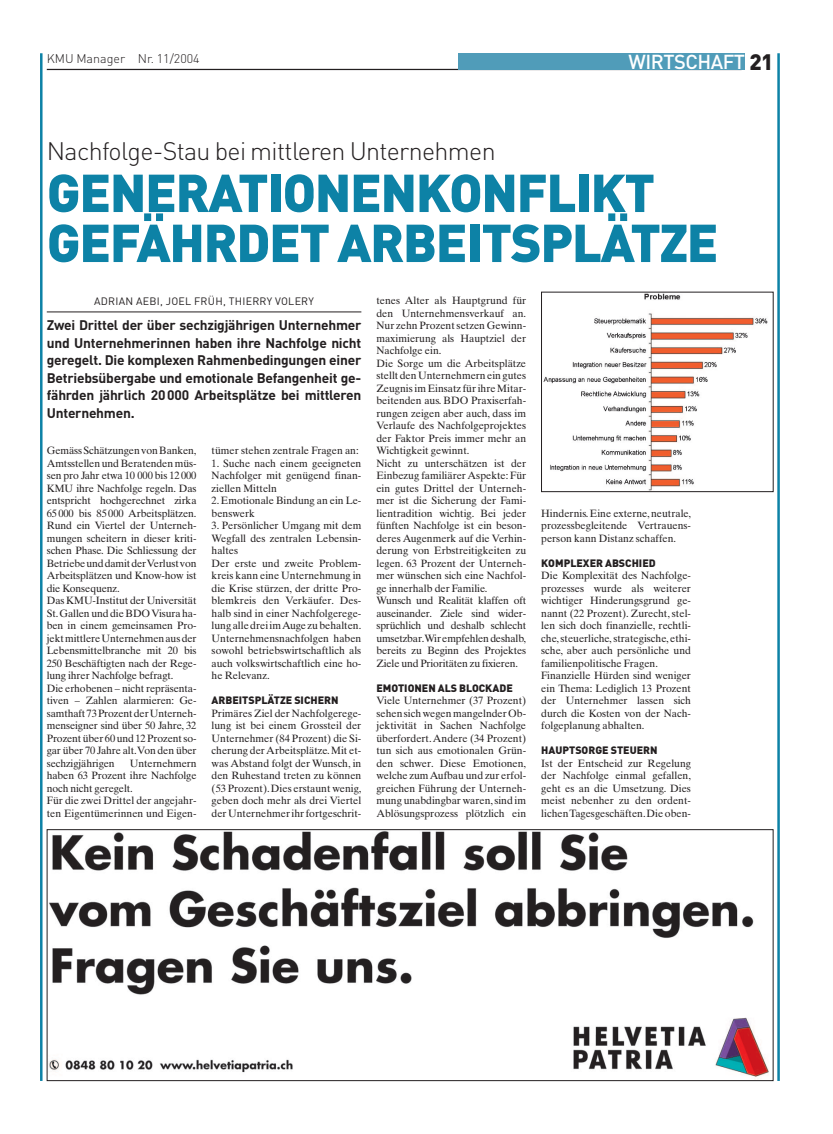
<style>
.page{position:relative;width:833px;height:1134px;background:#fff}
.page>*{position:absolute;margin:0;border:0;box-sizing:border-box;transform-origin:0 0}
.t1{font:900 52.5px/50px "DIN";letter-spacing:-.03em;color:#0d82a6}
.t2{font:300 25px "DIN";letter-spacing:-.025em;color:#231f20}
.t3{font:500 20px "DIN";letter-spacing:-.025em;color:#fff}
.t4{font:700 13.75px/17.5px "DIN";letter-spacing:-.015em;color:#231f20;text-align:justify}
.t5{font:300 12.5px "DIN";color:#231f20}
.t6{font:10.62px/12.5px "Times Ten";color:#231f20}
.t7{font:900 10.62px "DIN";color:#231f20}
.t8{font:10.62px "DIN";letter-spacing:.025em;color:#231f20}
.s1{font-weight:900;font-size:22.12px;color:#231f20}
</style>
<div class="page">
<hr style="left:47px;top:69px;width:694px;height:1px;background:#231f20">
<div style="left:459px;top:53px;width:286px;height:17px;background:#509cb9"></div>
<hr style="left:40px;top:53px;width:3px;height:1028px;background:#0d82a6">
<hr style="left:777px;top:53px;width:3px;height:1028px;background:#0d82a6">
<hr style="left:47px;top:312px;width:314px;height:1px;background:#231f20">
<img style="left:543px;top:294px;width:225px;height:196px">
<div style="left:541px;top:292px;width:232px;height:200px;border:1px solid #231f20"></div>
<img style="left:49px;top:831px;width:720px;height:246px">
<div style="left:47px;top:829px;width:726px;height:252px;border:1px solid #231f20"></div>
<p class="t5" style="left:47px;top:54px;width:154px">KMU Manager Nr. 11/2004</p>
<h3 class="t3" style="left:628px;top:55px;width:146px">WIRTSCHAFT <span class="s1">21</span></h3>
<h2 class="t2" style="left:47px;top:142px;width:450px">Nachfolge-Stau bei mittleren Unternehmen</h2>
<h1 class="t1" style="left:47px;top:171px;width:673px">GENERATIONENKONFLIKT<br>GEFÄHRDET ARBEITSPLÄTZE</h1>
<p class="t8" style="left:94px;top:298px;width:221px">ADRIAN AEBI, JOEL FRÜH, THIERRY VOLERY</p>
<p class="t4" style="left:47px;top:318px;width:316px">Zwei Drittel der über sechzigjährigen Unternehmer und Unternehmerinnen haben ihre Nachfolge nicht geregelt. Die komplexen Rahmenbedingungen einer Betriebsübergabe und emotionale Befangenheit ge&shy;fährden jährlich 20 000 Arbeitsplätze bei mittleren Unternehmen.</p>
<p class="t6" style="left:47px;top:446px;width:151px">Gemäss Schätzungen von Banken,<br>Amtsstellen und Beratenden müs&shy;sen pro Jahr etwa 10 000 bis 12 000<br>KMU ihre Nachfolge regeln. Das entspricht hochgerechnet zirka<br>65 000 bis 85 000 Arbeitsplätzen.<br>Rund ein Viertel der Unterneh&shy;mungen scheitern in dieser kriti&shy;schen Phase. Die Schliessung der<br>Betriebe und damit der Verlust von<br>Arbeitsplätzen und Know-how ist die Konsequenz.<br>Das KMU-Institut der Universität<br>St.Gallen und die BDO Visura ha&shy;ben in einem gemeinsamen Pro&shy;jekt mittlere Unternehmen aus der<br>Lebensmittelbranche mit 20 bis<br>250 Beschäftigten nach der Rege&shy;lung ihrer Nachfolge befragt.<br>Die erhobenen – nicht repräsenta&shy;tiven – Zahlen alarmieren: Ge&shy;samthaft 73 Prozent der Unterneh&shy;menseigner sind über 50 Jahre, 32<br>Prozent über 60 und 12 Prozent so&shy;gar über 70 Jahre alt.Von den über sechzigjährigen</p>
<p class="t6" style="left:376px;top:296px;width:151px">tenes Alter als Hauptgrund für den Unternehmensverkauf an.<br>Nur zehn Prozent setzen Gewinn&shy;maximierung als Hauptziel der<br>Nachfolge ein.<br>Die Sorge um die Arbeitsplätze stellt den Unternehmern ein gutes<br>Zeugnis im Einsatz für ihre Mitar&shy;beitenden aus. BDO Praxiserfah&shy;rungen zeigen aber auch, dass im<br>Verlaufe des Nachfolgeprojektes der Faktor Preis immer mehr an<br>Wichtigkeit gewinnt.<br>Nicht zu unterschätzen ist der<br>Einbezug familiärer Aspekte: Für ein gutes Drittel der Unterneh&shy;mer ist die Sicherung der Fami&shy;lientradition wichtig. Bei jeder fünften Nachfolge ist ein beson&shy;deres Augenmerk auf die Verhin&shy;derung von Erbstreitigkeiten zu legen. 63 Prozent der Unterneh&shy;mer wünschen sich eine Nachfol&shy;ge innerhalb der Familie.<br>Wunsch und Realität klaffen oft auseinander. Ziele sind wider&shy;sprüchlich und deshalb schlecht umsetzbar.Wir empfehlen deshalb, bereits zu Beginn des Projektes<br>Ziele und Prioritäten zu fixieren.</p>
<p class="t7" style="left:376px;top:684px;width:138px">EMOTIONEN ALS BLOCKADE</p>
<p class="t6" style="left:376px;top:696px;width:151px;text-align:justify">Viele Unternehmer (37 Prozent) sehen sich wegen mangelnder Ob&shy;jektivität in Sachen Nachfolge überfordert.Andere (34 Prozent) tun sich aus emotionalen Grün&shy;den schwer. Diese Emotionen, welche zum Aufbau und zur erfol&shy;greichen Führung der Unterneh&shy;mung unabdingbar waren,sind im Ablösungsprozess plötzlich ein</p>
<p class="t6" style="left:212px;top:446px;width:148px">tümer stehen zentrale Fragen an:</p>
<p class="t6" style="left:212px;top:458px;width:151px;text-align:justify">1. Suche nach einem geeigneten Nachfolger mit genügend finan&shy;ziellen Mitteln</p>
<p class="t6" style="left:212px;top:496px;width:151px">2. Emotionale Bindung an ein Le&shy;benswerk</p>
<p class="t6" style="left:212px;top:521px;width:151px">3. Persönlicher Umgang mit dem<br>Wegfall des zentralen Lebensin&shy;haltes<br>Der erste und zweite Problem&shy;kreis kann eine Unternehmung in die Krise stürzen, der dritte Pro&shy;blemkreis den Verkäufer. Des&shy;halb sind in einer Nachfolgerege&shy;lung alle drei im Auge zu behalten.<br>Unternehmensnachfolgen haben sowohl betriebswirtschaftlich als auch volkswirtschaftlich eine ho&shy;he Relevanz.</p>
<p class="t7" style="left:212px;top:697px;width:128px">ARBEITSPLÄTZE SICHERN</p>
<p class="t6" style="left:212px;top:708px;width:151px;text-align:justify">Primäres Ziel der Nachfolgerege&shy;lung ist bei einem Grossteil der Unternehmer (84 Prozent) die Si&shy;cherung der Arbeitsplätze.Mit et&shy;was Abstand folgt der Wunsch, in den Ruhestand treten zu können (53 Prozent).Dies erstaunt wenig, geben doch mehr als drei Viertel der Unternehmer ihr fortgeschrit-</p>
<p class="t6" style="left:541px;top:508px;width:151px;text-align:justify">Hindernis. Eine externe, neutrale, prozessbegleitende Vertrauens&shy;person kann Distanz schaffen.</p>
<p class="t7" style="left:541px;top:559px;width:116px">KOMPLEXER ABSCHIED</p>
<p class="t6" style="left:541px;top:571px;width:151px">Die Komplexität des Nachfolge&shy;prozesses wurde als weiterer wichtiger Hinderungsgrund ge&shy;nannt (22 Prozent). Zurecht, stel&shy;len sich doch finanzielle, rechtli&shy;che, steuerliche, strategische, ethi&shy;sche, aber auch persönliche und familienpolitische Fragen.<br>Finanzielle Hürden sind weniger ein Thema: Lediglich 13 Prozent der Unternehmer lassen sich durch die Kosten von der Nach&shy;folgeplanung abhalten.</p>
<p class="t7" style="left:541px;top:747px;width:118px">HAUPTSORGE STEUERN</p>
<p class="t6" style="left:541px;top:758px;width:151px;text-align:justify">Ist der Entscheid zur Regelung der Nachfolge einmal gefallen, geht es an die Umsetzung. Dies meist nebenher zu den ordent&shy;lichen Tagesgeschäften.Die oben-</p>
<p class="t6" style="left:47px;top:758px;width:151px;text-indent:83px">Unternehmern haben 63 Prozent ihre Nachfolge noch nicht geregelt.<br>Für die zwei Drittel der angejahr&shy;ten Eigentümerinnen und Eigen-</p>
</div>
